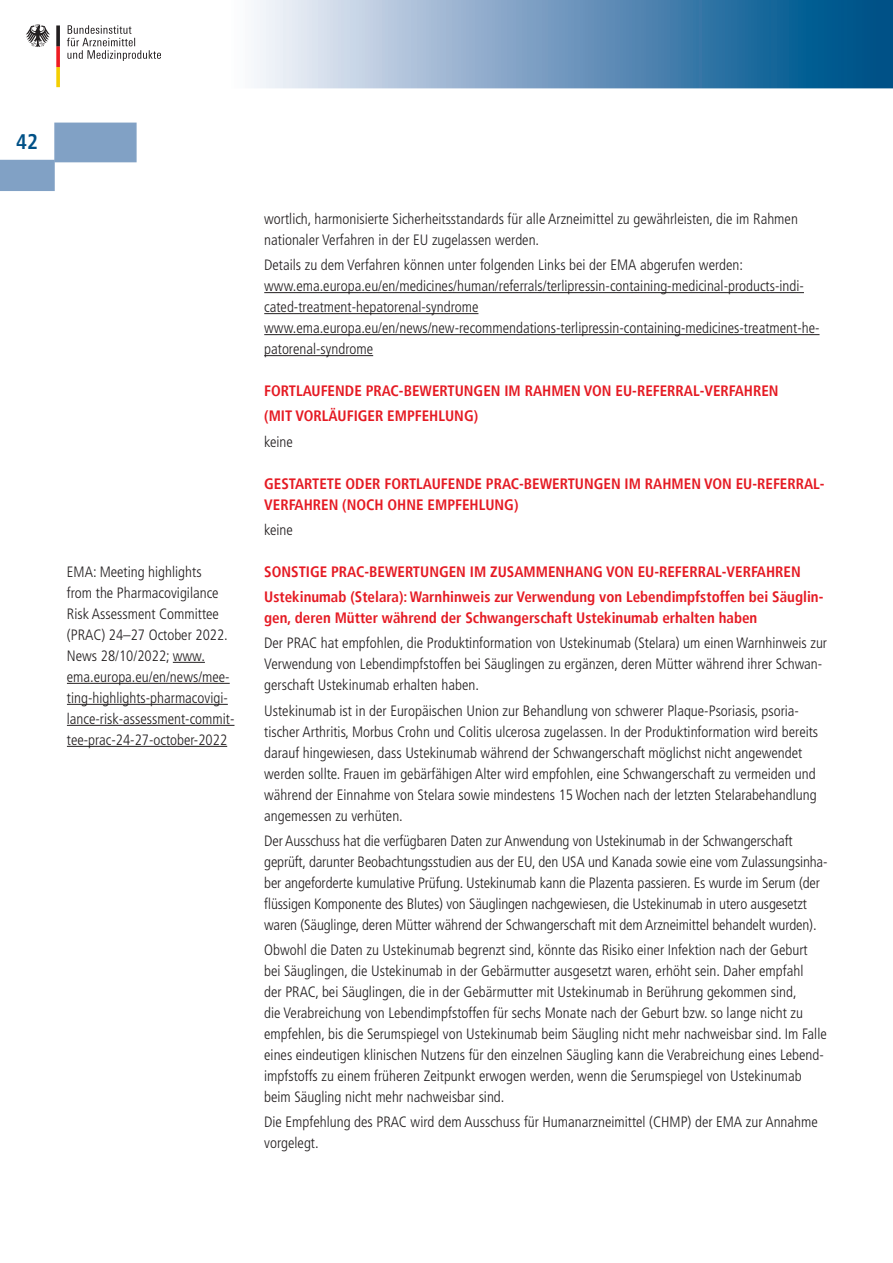
<style>
.page{position:relative;width:893px;height:1263px;background:#fff}
.page>*{position:absolute;margin:0;border:0;box-sizing:border-box;transform-origin:0 0}
.t1{font:700 condensed 21px "Frutiger";color:#005187}
.t2{font:300 condensed 15px/21px "Frutiger LT";color:#231f20}
.t3{font:700 condensed 15px/25.2px "Frutiger";color:#e51a23}
</style>
<div class="page">
<svg style="left:160px;top:0;width:732px;height:88px"></svg>
<div style="left:54px;top:123px;width:83px;height:39px;background:#81a1c5;border:2px solid #81a1c5"></div>
<div style="left:0;top:160px;width:55px;height:31px;background:#81a1c5"></div>
<svg style="left:26px;top:24px;width:24px;height:23px"></svg>
<svg style="left:56px;top:25px;width:4px;height:62px"></svg>
<svg style="left:67px;top:25px;width:93px;height:36px"></svg>
<svg style="left:892px;top:0;width:1px;height:88px"></svg>
<hr style="left:173px;top:662px;width:32px;height:1px;background:#231f20">
<hr style="left:67px;top:683px;width:163px;height:1px;background:#231f20">
<hr style="left:67px;top:704px;width:161px;height:1px;background:#231f20">
<hr style="left:67px;top:725px;width:167px;height:1px;background:#231f20">
<hr style="left:67px;top:746px;width:160px;height:1px;background:#231f20">
<hr style="left:264px;top:292px;width:540px;height:1px;background:#231f20">
<hr style="left:264px;top:313px;width:214px;height:1px;background:#231f20">
<hr style="left:264px;top:334px;width:555px;height:1px;background:#231f20">
<hr style="left:264px;top:355px;width:109px;height:1px;background:#231f20">
<h1 class="t1" style="left:16px;top:130px;width:23px">42</h1>
<p class="t2" style="left:67px;top:561px;width:169px">EMA: Meeting highlights<br>from the Pharmacovigilance<br>Risk Assessment Committee (PRAC) 24–27 October 2022.<br>News 28/10/2022; www. ema.europa.eu/en/news/mee&shy;ting-highlights-pharmacovigi&shy;lance-risk-assessment-commit&shy;tee-prac-24-27-october-2022</p>
<p class="t2" style="left:264px;top:208px;width:535px">wortlich, harmonisierte Sicherheitsstandards für alle Arzneimittel zu gewährleisten, die im Rahmen nationaler Verfahren in der EU zugelassen werden.</p>
<p class="t2" style="left:264px;top:255px;width:557px">Details zu dem Verfahren können unter folgenden Links bei der EMA abgerufen werden: www.ema.europa.eu/en/medicines/human/referrals/terlipressin-containing-medicinal-products-indi&shy;cated-treatment-hepatorenal-syndrome www.ema.europa.eu/en/news/new-recommendations-terlipressin-containing-medicines-treatment-he&shy;patorenal-syndrome</p>
<p class="t3" style="left:264px;top:378px;width:516px">FORTLAUFENDE PRAC-BEWERTUNGEN IM RAHMEN VON EU-REFERRAL-VERFAHREN (MIT VORLÄUFIGER EMPFEHLUNG)</p>
<p class="t2" style="left:264px;top:431px;width:30px">keine</p>
<p class="t3" style="left:264px;top:473px;width:559px;line-height:21px">GESTARTETE ODER FORTLAUFENDE PRAC-BEWERTUNGEN IM RAHMEN VON EU-REFERRAL--<br>VERFAHREN (NOCH OHNE EMPFEHLUNG)</p>
<p class="t2" style="left:264px;top:519px;width:30px">keine</p>
<p class="t3" style="left:264px;top:559px;width:561px">SONSTIGE PRAC-BEWERTUNGEN IM ZUSAMMENHANG VON EU-REFERRAL-VERFAHREN<br>Ustekinumab (Stelara): Warnhinweis zur Verwendung von Lebendimpfstoffen bei Säuglin-</p>
<p class="t3" style="left:264px;top:605px;width:495px">gen, deren Mütter während der Schwangerschaft Ustekinumab erhalten haben</p>
<p class="t2" style="left:264px;top:633px;width:564px">Der PRAC hat empfohlen, die Produktinformation von Ustekinumab (Stelara) um einen Warnhinweis zur<br>Verwendung von Lebendimpfstoffen bei Säuglingen zu ergänzen, deren Mütter während ihrer Schwan&shy;gerschaft Ustekinumab erhalten haben.</p>
<p class="t2" style="left:264px;top:700px;width:555px">Ustekinumab ist in der Europäischen Union zur Behandlung von schwerer Plaque-Psoriasis, psoria&shy;tischer Arthritis, Morbus Crohn und Colitis ulcerosa zugelassen. In der Produktinformation wird bereits darauf hingewiesen, dass Ustekinumab während der Schwangerschaft möglichst nicht angewendet werden sollte. Frauen im gebärfähigen Alter wird empfohlen, eine Schwangerschaft zu vermeiden und während der Einnahme von Stelara sowie mindestens 15 Wochen nach der letzten Stelarabehandlung angemessen zu verhüten.</p>
<p class="t2" style="left:264px;top:830px;width:565px">Der Ausschuss hat die verfügbaren Daten zur Anwendung von Ustekinumab in der Schwangerschaft geprüft, darunter Beobachtungsstudien aus der EU, den USA und Kanada sowie eine vom Zulassungsinha&shy;ber angeforderte kumulative Prüfung. Ustekinumab kann die Plazenta passieren. Es wurde im Serum (der flüssigen Komponente des Blutes) von Säuglingen nachgewiesen, die Ustekinumab in utero ausgesetzt waren (Säuglinge, deren Mütter während der Schwangerschaft mit dem Arzneimittel behandelt wurden).</p>
<p class="t2" style="left:264px;top:940px;width:564px">Obwohl die Daten zu Ustekinumab begrenzt sind, könnte das Risiko einer Infektion nach der Geburt bei Säuglingen, die Ustekinumab in der Gebärmutter ausgesetzt waren, erhöht sein. Daher empfahl<br>der PRAC, bei Säuglingen, die in der Gebärmutter mit Ustekinumab in Berührung gekommen sind,<br>die Verabreichung von Lebendimpfstoffen für sechs Monate nach der Geburt bzw. so lange nicht zu empfehlen, bis die Serumspiegel von Ustekinumab beim Säugling nicht mehr nachweisbar sind. Im Falle eines eindeutigen klinischen Nutzens für den einzelnen Säugling kann die Verabreichung eines Lebend&shy;impfstoffs zu einem früheren Zeitpunkt erwogen werden, wenn die Serumspiegel von Ustekinumab beim Säugling nicht mehr nachweisbar sind.</p>
<p class="t2" style="left:264px;top:1112px;width:555px">Die Empfehlung des PRAC wird dem Ausschuss für Humanarzneimittel (CHMP) der EMA zur Annahme vorgelegt.</p>
</div>
